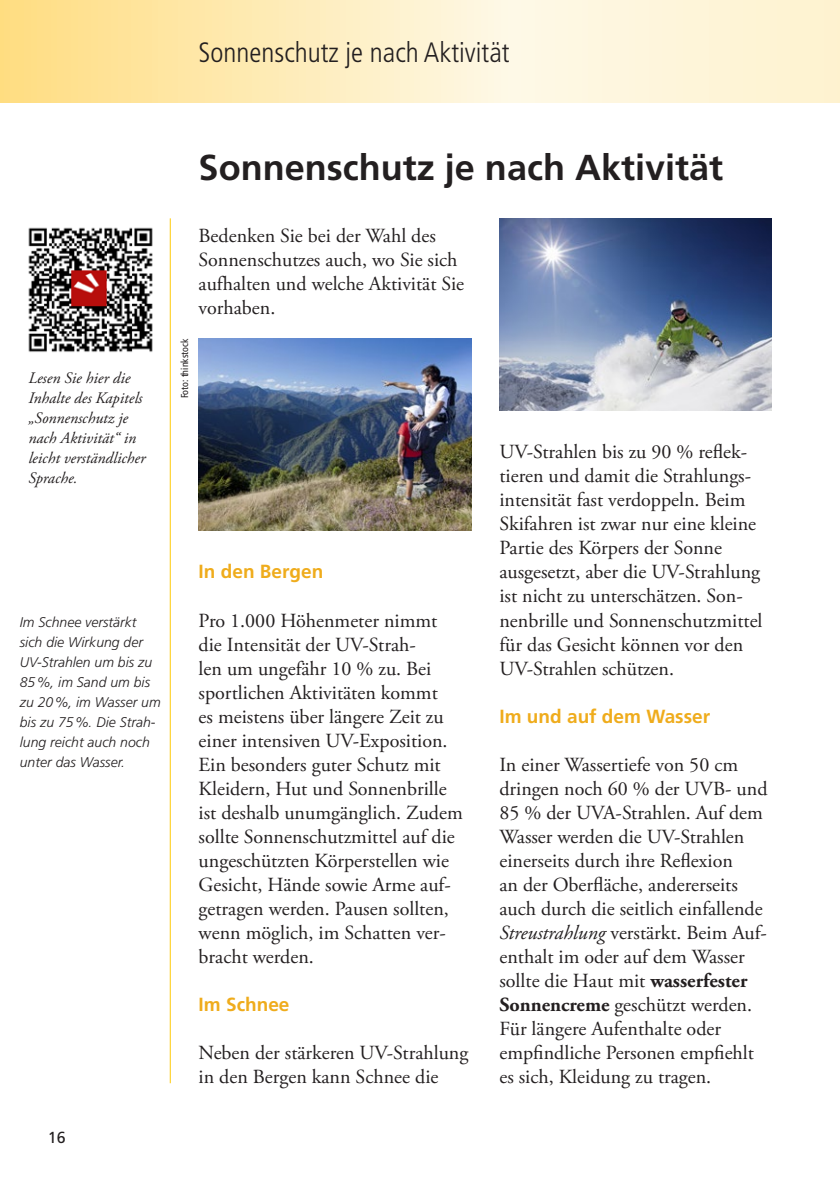
<style>
.page{position:relative;width:840px;height:1191px;background:#fff}
.page>*{position:absolute;margin:0;border:0;box-sizing:border-box;transform-origin:0 0}
.t1{font:700 36px "Frutiger LT Std";color:#231f20}
.t2{font:300 condensed 28px "Frutiger LT Std";color:#231f20}
.t3{font:20px/24px "Adobe Garamond Pro";color:#231f20}
.t4{font:700 19px "Frutiger LT Std";color:#efac1c}
.t5{font:italic 16px/20px "Adobe Garamond Pro";color:#231f20}
.t6{font:16px "Frutiger LT Std";color:#231f20}
.t7{font:italic 300 14px/20px "Frutiger LT Std";color:#231f20}
.t8{font:condensed 10px "Frutiger LT Std";color:#231f20}
.s1{font-style:italic}
.s2{font-weight:700}
</style>
<div class="page">
<svg style="left:0;top:0;width:839px;height:102px"></svg>
<hr style="left:170px;top:218px;width:1px;height:865px;background:#feca0a">
<img style="left:198px;top:338px;width:273px;height:192px">
<img style="left:499px;top:218px;width:272px;height:192px">
<img style="left:28px;top:227px;width:125px;height:125px">
<h2 class="t2" style="left:198px;top:36px;width:312px">Sonnenschutz je nach Aktivität</h2>
<p class="t5" style="left:28px;top:368px;width:119px">Lesen Sie hier die<br>Inhalte des Kapitels „Sonnenschutz je nach Aktivität“ in leicht verständlicher<br>Sprache.</p>
<p class="t7" style="left:20px;top:612px;width:142px">Im Schnee verstärkt sich die Wirkung der<br>UV-Strahlen um bis zu<br>85%, im Sand um bis zu 20%, im Wasser um bis zu 75%. Die Strah&shy;lung reicht auch noch unter das Wasser.</p>
<p class="t6" style="left:48px;top:1128px;width:19px">16</p>
<p class="t8" style="left:179px;top:398px;width:61px;rotate:-90deg">Foto: thinkstock</p>
<h1 class="t1" style="left:198px;top:146px;width:526px">Sonnenschutz je nach Aktivität</h1>
<p class="t3" style="left:198px;top:225px;width:267px">Bedenken Sie bei der Wahl des<br>Sonnenschutzes auch, wo Sie sich aufhalten und welche Aktivität Sie vorhaben.</p>
<p class="t4" style="left:198px;top:561px;width:126px">In den Bergen</p>
<p class="t3" style="left:198px;top:609px;width:265px">Pro 1.000 Höhenmeter nimmt die Intensität der UV-Strah-<br>len um ungefähr 10 % zu. Bei sportlichen Aktivitäten kommt<br>es meistens über längere Zeit zu einer intensiven UV-Exposition.<br>Ein besonders guter Schutz mit<br>Kleidern, Hut und Sonnenbrille ist deshalb unumgänglich. Zudem sollte Sonnenschutzmittel auf die ungeschützten Körperstellen wie<br>Gesicht, Hände sowie Arme auf&shy;getragen werden. Pausen sollten, wenn möglich, im Schatten ver&shy;bracht werden.</p>
<p class="t4" style="left:198px;top:993px;width:92px">Im Schnee</p>
<p class="t3" style="left:198px;top:1041px;width:271px">Neben der stärkeren UV-Strahlung in den Bergen kann Schnee die</p>
<p class="t3" style="left:499px;top:441px;width:264px">UV-Strahlen bis zu 90 % reflek&shy;tieren und damit die Strahlungs&shy;intensität fast verdoppeln. Beim<br>Skifahren ist zwar nur eine kleine<br>Partie des Körpers der Sonne ausgesetzt, aber die UV-Strahlung ist nicht zu unterschätzen. Son&shy;nenbrille und Sonnenschutzmittel für das Gesicht können vor den<br>UV-Strahlen schützen.</p>
<p class="t4" style="left:499px;top:705px;width:212px">Im und auf dem Wasser</p>
<p class="t3" style="left:499px;top:753px;width:269px">In einer Wassertiefe von 50 cm dringen noch 60 % der UVB- und<br>85 % der UVA-Strahlen. Auf dem<br>Wasser werden die UV-Strahlen einerseits durch ihre Reflexion<br>an der Oberfläche, andererseits auch durch die seitlich einfallende<br><span class="s1">Streustrahlung</span> verstärkt. Beim Auf&shy;enthalt im oder auf dem Wasser sollte die Haut mit <span class="s2">wasserfester<br>Sonnencreme</span> geschützt werden.<br>Für längere Aufenthalte oder empfindliche Personen empfiehlt es sich, Kleidung zu tragen.</p>
</div>
